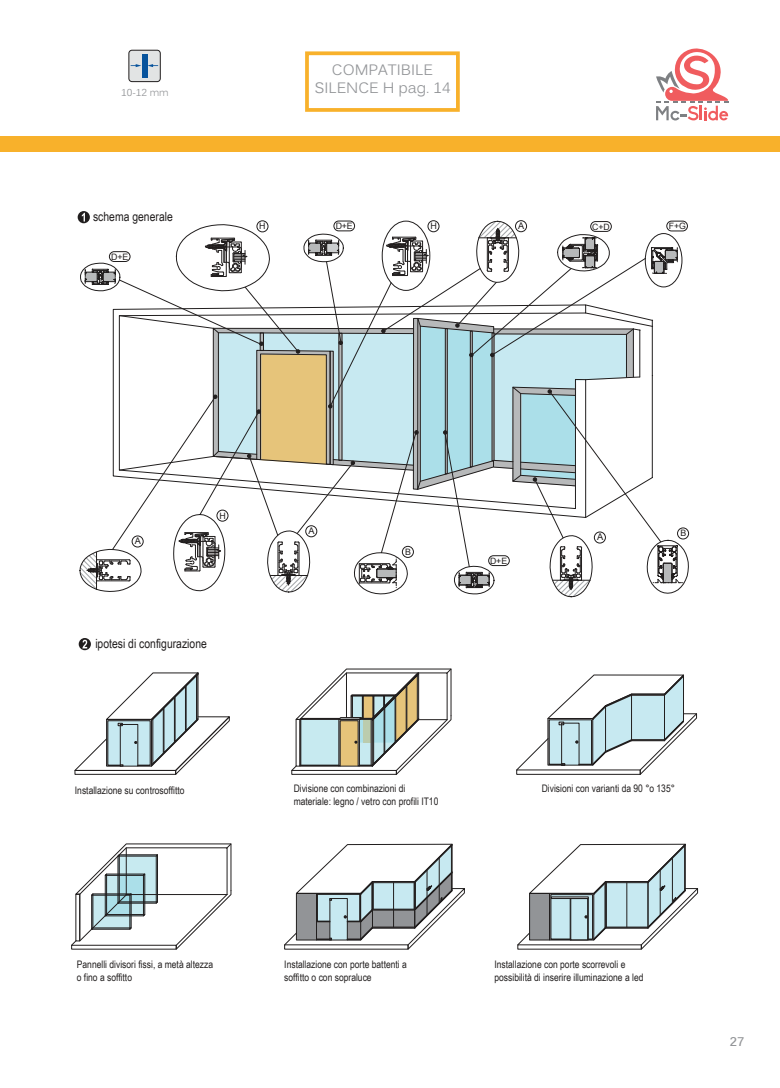
<style>
.page{position:relative;width:780px;height:1088px;background:#fff}
.page>*{position:absolute;margin:0;border:0;box-sizing:border-box;transform-origin:0 0}
.t1{font:15px/18px "Kalinga";color:#939598;text-align:center}
.t2{font:12.62px "Arial Narrow";color:#211e1e}
.t3{font:700 12.5px "Kalinga";color:#939598}
.t4{font:10.38px/12.5px "Arial Narrow";color:#211e1e}
.t5{font:10px "Kalinga";color:#939598}
.t6{font:9.38px "Arial";color:#211e1e}
.t7{font:9.25px "Arial";color:#211e1e}
.t8{font:9px "Arial";color:#211e1e}
.t9{font:8.88px "Arial";color:#211e1e}
.t10{font:8.75px "Arial";color:#211e1e}
</style>
<div class="page">
<div style="left:0;top:137px;width:780px;height:15px;background:#f8b12b"></div>
<div style="left:129px;top:50px;width:31px;height:32px;background:#e2e4e4;border-radius:3px"></div>
<div style="left:129px;top:50px;width:31px;height:32px;border:1px solid #211e1e;border-radius:3px"></div>
<div style="left:142px;top:54px;width:5px;height:23px;background:#07539c"></div>
<svg style="left:147px;top:64px;width:11px;height:3px"></svg>
<svg style="left:131px;top:64px;width:10px;height:3px"></svg>
<svg style="left:291px;top:668px;width:160px;height:107px"></svg>
<svg style="left:516px;top:674px;width:181px;height:101px"></svg>
<svg style="left:517px;top:843px;width:181px;height:107px"></svg>
<svg style="left:284px;top:843px;width:181px;height:107px"></svg>
<svg style="left:71px;top:843px;width:160px;height:107px"></svg>
<svg style="left:74px;top:672px;width:156px;height:103px"></svg>
<svg style="left:79px;top:638px;width:12px;height:12px"></svg>
<svg style="left:78px;top:211px;width:610px;height:387px"></svg>
<svg style="left:656px;top:48px;width:73px;height:72px"></svg>
<div style="left:305px;top:51px;width:154px;height:61px;border:4px solid #f8b12b"></div>
<p class="t5" style="left:121px;top:86px;width:49px">10-12 mm</p>
<p class="t2" style="left:93px;top:208px;width:81px">schema generale</p>
<p class="t9" style="left:111px;top:251px;width:19px">D+E</p>
<h1 class="t1" style="left:314px;top:63px;width:137px">COMPATIBILE<br>SILENCE H pag. 14</h1>
<p class="t9" style="left:259px;top:220px;width:8px">H</p>
<p class="t9" style="left:336px;top:220px;width:19px">D+E</p>
<p class="t8" style="left:430px;top:220px;width:8px">H</p>
<p class="t7" style="left:518px;top:220px;width:8px">A</p>
<p class="t10" style="left:592px;top:221px;width:19px">C+D</p>
<p class="t10" style="left:668px;top:220px;width:19px">F+G</p>
<p class="t7" style="left:135px;top:535px;width:8px">A</p>
<p class="t9" style="left:219px;top:510px;width:8px">H</p>
<p class="t2" style="left:95px;top:634px;width:113px">ipotesi di configurazione</p>
<p class="t7" style="left:308px;top:525px;width:8px">A</p>
<p class="t9" style="left:405px;top:546px;width:7px">B</p>
<p class="t10" style="left:490px;top:555px;width:19px">D+E</p>
<p class="t6" style="left:597px;top:531px;width:8px">A</p>
<p class="t9" style="left:680px;top:527px;width:7px">B</p>
<p class="t4" style="left:75px;top:783px;width:111px">Installazione su controsoffitto</p>
<p class="t4" style="left:293px;top:782px;width:146px">Divisione con combinazioni di materiale: legno / vetro con profili IT10</p>
<p class="t4" style="left:541px;top:782px;width:135px">Divisioni con varianti da 90 °o 135°</p>
<p class="t4" style="left:77px;top:958px;width:138px">Pannelli divisori fissi, a metà altezza o fino a soffitto</p>
<p class="t4" style="left:284px;top:958px;width:124px">Installazione con porte battenti a soffitto o con sopraluce</p>
<p class="t4" style="left:494px;top:958px;width:150px">Installazione con porte scorrevoli e possibilità di inserire illuminazione a led</p>
<p class="t3" style="left:730px;top:1034px;width:16px">27</p>
</div>
